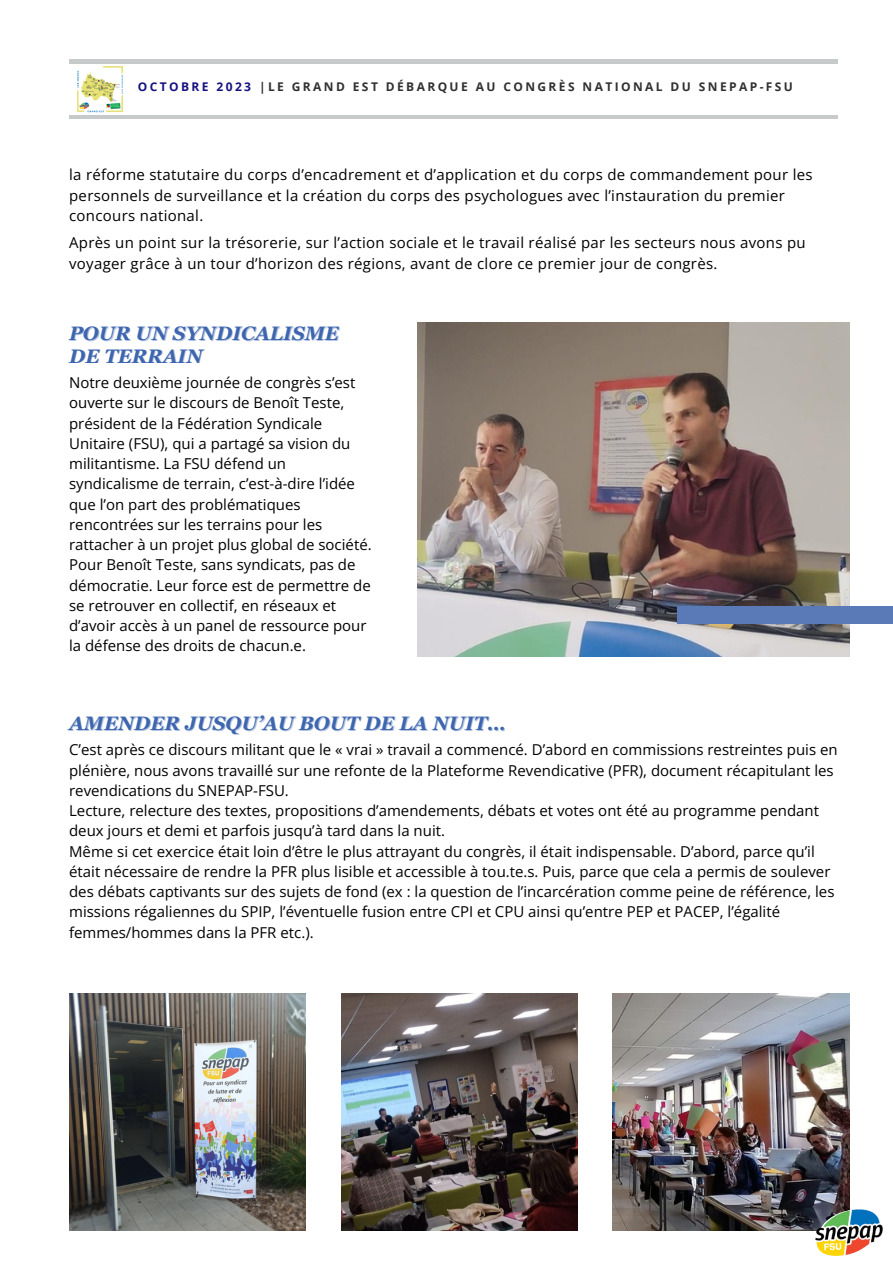
<style>
.page{position:relative;width:893px;height:1264px;background:#fff}
.page>*{position:absolute;margin:0;border:0;box-sizing:border-box;transform-origin:0 0}
.t1{font:italic 700 19.5px "Georgia";color:#3e66af}
.t2{font:15px/20.2px "Open Sans";color:#000}
.t3{font:15px/20.5px "Open Sans";letter-spacing:.02em;color:#000}
.t4{font:700 12px "Open Sans";letter-spacing:.2em;color:#303030}
.s1{color:#151283}
</style>
<div class="page">
<img style="left:417px;top:322px;width:432px;height:334px">
<hr style="left:69px;top:115px;width:768px;height:3px;background:#c6cacb">
<hr style="left:69px;top:60px;width:768px;height:3px;background:#c6cacb">
<img style="left:69px;top:993px;width:237px;height:237px">
<img style="left:341px;top:993px;width:236px;height:237px">
<img style="left:613px;top:993px;width:236px;height:237px">
<div style="left:677px;top:606px;width:215px;height:18px;background:#597ab6"></div>
<img style="left:811px;top:1204px;width:72px;height:52px">
<img style="left:77px;top:66px;width:46px;height:47px">
<p class="t4" style="left:138px;top:78px;width:656px"><span class="s1">OCTOBRE 2023</span> |LE GRAND EST DÉBARQUE AU CONGRÈS NATIONAL DU SNEPAP-FSU</p>
<p class="t3" style="left:69px;top:164px;width:745px">la réforme statutaire du corps d’encadrement et d’application et du corps de commandement pour les personnels de surveillance et la création du corps des psychologues avec l’instauration du premier concours national.</p>
<p class="t3" style="left:69px;top:232px;width:738px">Après un point sur la trésorerie, sur l’action sociale et le travail réalisé par les secteurs nous avons pu voyager grâce à un tour d’horizon des régions, avant de clore ce premier jour de congrès.</p>
<p class="t1" style="left:69px;top:322px;width:271px">POUR UN SYNDICALISME</p>
<p class="t1" style="left:69px;top:344px;width:135px">DE TERRAIN</p>
<p class="t2" style="left:69px;top:372px;width:304px">Notre deuxième journée de congrès s’est ouverte sur le discours de Benoît Teste, président de la Fédération Syndicale Unitaire (FSU), qui a partagé sa vision du militantisme. La FSU défend un syndicalisme de terrain, c’est-à-dire l’idée que l’on part des problématiques rencontrées sur les terrains pour les rattacher à un projet plus global de société.</p>
<p class="t2" style="left:69px;top:554px;width:303px">Pour Benoît Teste, sans syndicats, pas de démocratie. Leur force est de permettre de se retrouver en collectif, en réseaux et d’avoir accès à un panel de ressource pour la défense des droits de chacun.e.</p>
<p class="t1" style="left:69px;top:712px;width:438px">AMENDER JUSQU’AU BOUT DE LA NUIT…</p>
<p class="t2" style="left:69px;top:739px;width:770px">C’est après ce discours militant que le « vrai » travail a commencé. D’abord en commissions restreintes puis en plénière, nous avons travaillé sur une refonte de la Plateforme Revendicative (PFR), document récapitulant les revendications du SNEPAP-FSU.</p>
<p class="t2" style="left:69px;top:800px;width:751px">Lecture, relecture des textes, propositions d’amendements, débats et votes ont été au programme pendant deux jours et demi et parfois jusqu’à tard dans la nuit.</p>
<p class="t2" style="left:69px;top:840px;width:766px">Même si cet exercice était loin d’être le plus attrayant du congrès, il était indispensable. D’abord, parce qu’il était nécessaire de rendre la PFR plus lisible et accessible à tou.te.s. Puis, parce que cela a permis de soulever des débats captivants sur des sujets de fond (ex : la question de l’incarcération comme peine de référence, les missions régaliennes du SPIP, l’éventuelle fusion entre CPI et CPU ainsi qu’entre PEP et PACEP, l’égalité femmes/hommes dans la PFR etc.).</p>
</div>
